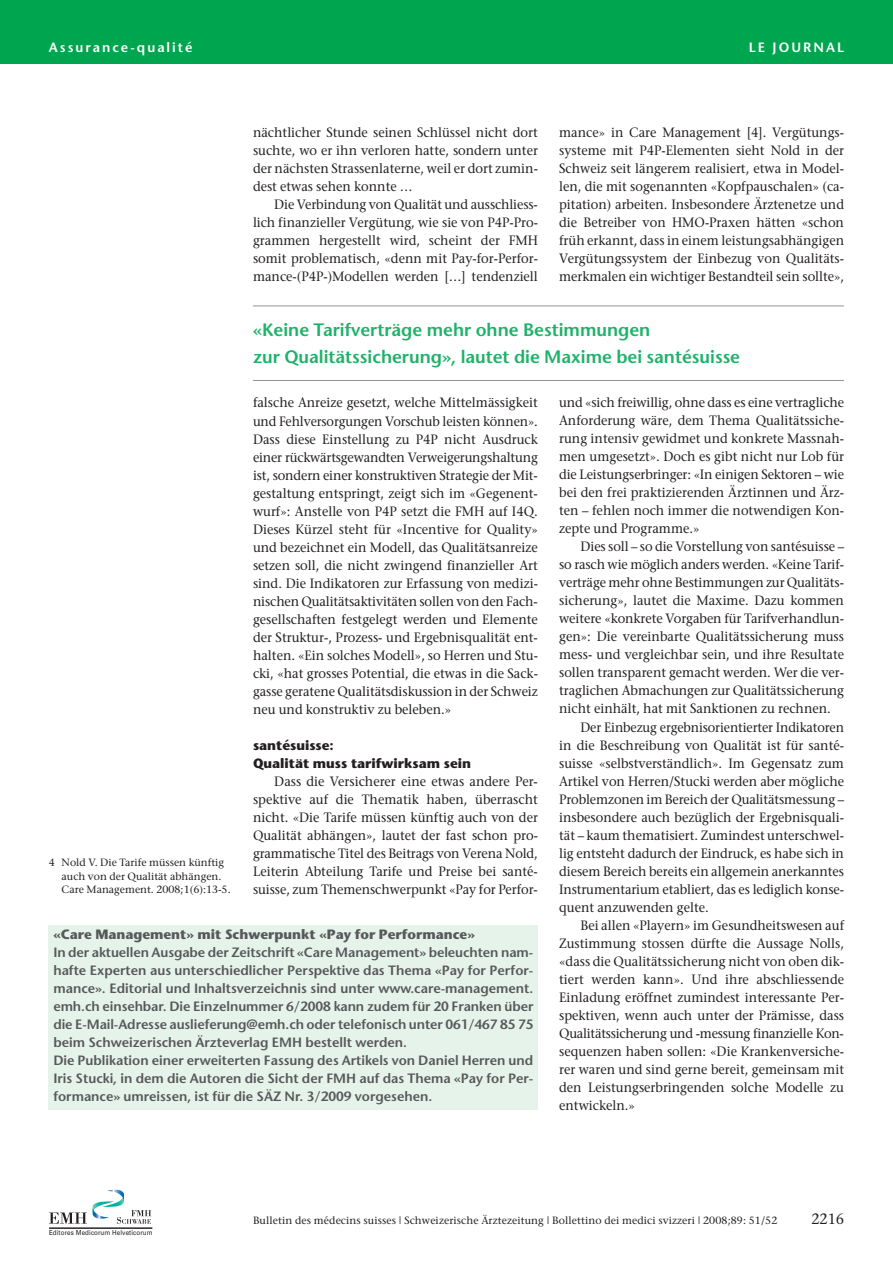
<style>
.page{position:relative;width:893px;height:1263px;background:#fff}
.page>*{position:absolute;margin:0;border:0;box-sizing:border-box;transform-origin:0 0}
.t1{font:600 18px/27px "Stone Sans";color:#1eb26a}
.t2{font:15px "Stone Serif";color:#231f20;scale:.95 1}
.t3{font:13.5px/18px "Stone Serif";color:#231f20;text-align:justify;scale:.95 1}
.t4{font:600 13.5px/18px "Stone Sans";color:#57585a}
.t5{font:700 13.5px "Stone Sans";color:#57585a}
.t6{font:13.5px "Stone Serif";letter-spacing:-.02em;color:#231f20;scale:.95 1}
.t7{font:13.5px "Stone Serif";color:#231f20;scale:.94 1}
.t8{font:700 13.5px/18px "Stone Sans";color:#231f20}
.t9{font:600 13.5px "Stone Sans";letter-spacing:.15em;color:#fff}
.t10{font:10.5px/13.5px "Stone Serif";letter-spacing:.01em;color:#231f20}
.t11{font:6.9px "Univers";letter-spacing:.015em;color:#231f20;scale:.9 1}
</style>
<div class="page">
<div style="left:0;top:0;width:893px;height:64px;background:#00a54f"></div>
<svg style="left:49px;top:1189px;width:102px;height:35px"></svg>
<hr style="left:49px;top:1228px;width:103px;height:1px;background:#231f20">
<hr style="left:253px;top:306px;width:591px;height:1px;background:#939598">
<hr style="left:253px;top:380px;width:591px;height:1px;background:#939598">
<div style="left:49px;top:925px;width:489px;height:185px;background:#e6f3ea"></div>
<p class="t9" style="left:49px;top:42px;width:145px">Assurance-qualité</p>
<p class="t9" style="left:749px;top:42px;width:97px">LE JOURNAL</p>
<p class="t3" style="left:253px;top:125px;width:301px">nächtlicher Stunde seinen Schlüssel nicht dort suchte, wo er ihn verloren hatte, sondern unter der nächsten Strassenlaterne, weil er dort zumin&shy;dest etwas sehen konnte …</p>
<p class="t3" style="left:253px;top:197px;width:301px;text-indent:21px">Die Verbindung von Qualität und ausschliess&shy;lich finanzieller Vergütung, wie sie von P4P-Pro&shy;grammen hergestellt wird, scheint der FMH somit problematisch, «denn mit Pay-for-Perfor - mance-(P4P-)Modellen werden […] tendenziell</p>
<p class="t3" style="left:559px;top:125px;width:301px">mance» in Care Management [4]. Vergütungs&shy;systeme mit P4P-Elementen sieht Nold in der Schweiz seit längerem realisiert, etwa in Model&shy;len, die mit sogenannten «Kopfpauschalen» (ca&shy;pitation) arbeiten. Insbesondere Ärztenetze und die Betreiber von HMO-Praxen hätten «schon früh erkannt, dass in einem leistungsabhängigen Vergütungssystem der Einbezug von Qualitäts&shy;merkmalen ein wichtiger Bestandteil sein sollte»,</p>
<h1 class="t1" style="left:253px;top:318px;width:489px">«Keine Tarifverträge mehr ohne Bestimmungen<br>zur Qualitätssicherung», lautet die Maxime bei santésuisse</h1>
<p class="t10" style="left:62px;top:857px;width:171px;text-indent:-13px">4 Nold V. Die Tarife müssen künftig auch von der Qualität abhängen.<br>Care Management. 2008;1(6):13-5.</p>
<p class="t3" style="left:253px;top:395px;width:301px">falsche Anreize gesetzt, welche Mittelmässigkeit und Fehlversorgungen Vorschub leisten können».<br>Dass diese Einstellung zu P4P nicht Ausdruck einer rückwärtsgewandten Verweigerungshaltung ist, sondern einer konstruktiven Strategie der Mit&shy;gestaltung entspringt, zeigt sich im «Gegenent&shy;wurf»: Anstelle von P4P setzt die FMH auf I4Q.<br>Dieses Kürzel steht für «Incentive for Quality» und bezeichnet ein Modell, das Qualitätsanreize setzen soll, die nicht zwingend finanzieller Art sind. Die Indikatoren zur Erfassung von medizi&shy;nischen Qualitätsaktivitäten sollen von den Fach&shy;gesellschaften festgelegt werden und Elemente der Struktur-, Prozess- und Ergebnisqualität ent&shy;halten. «Ein solches Modell», so Herren und Stu&shy;cki, «hat grosses Potential, die etwas in die Sack&shy;gasse geratene Qualitätsdiskussion in der Schweiz neu und konstruktiv zu beleben.»</p>
<p class="t8" style="left:253px;top:737px;width:219px">santésuisse:<br>Qualität muss tarifwirksam sein</p>
<p class="t3" style="left:253px;top:773px;width:301px;text-indent:21px">Dass die Versicherer eine etwas andere Per&shy;spektive auf die Thematik haben, überrascht nicht. «Die Tarife müssen künftig auch von der Qualität abhängen», lautet der fast schon pro&shy;grammatische Titel des Beitrags von Verena Nold, Leiterin Abteilung Tarife und Preise bei santé&shy;suisse, zum Themenschwerpunkt «Pay for Perfor -</p>
<p class="t5" style="left:53px;top:929px;width:423px">«Care Management» mit Schwerpunkt «Pay for Performance»</p>
<p class="t4" style="left:53px;top:945px;width:482px">In der aktuellen Ausgabe der Zeitschrift «Care Management» beleuchten nam&shy;hafte Experten aus unterschiedlicher Perspektive das Thema «Pay for Perfor&shy;mance». Editorial und Inhaltsverzeichnis sind unter www.care-management. emh.ch einsehbar. Die Einzelnummer 6/2008 kann zudem für 20 Franken über die E-Mail-Adresse auslieferung@emh.ch oder telefonisch unter 061/467 85 75 beim Schweizerischen Ärzteverlag EMH bestellt werden.<br>Die Publikation einer erweiterten Fassung des Artikels von Daniel Herren und Iris Stucki, in dem die Autoren die Sicht der FMH auf das Thema «Pay for Per&shy;formance» umreissen, ist für die SÄZ Nr. 3/2009 vorgesehen.</p>
<p class="t3" style="left:559px;top:395px;width:301px">und «sich freiwillig, ohne dass es eine vertragliche Anforderung wäre, dem Thema Qualitätssiche&shy;rung intensiv gewidmet und konkrete Massnah&shy;men umgesetzt». Doch es gibt nicht nur Lob für die Leistungserbringer: «In einigen Sektoren – wie bei den frei praktizierenden Ärztinnen und Ärz&shy;ten – fehlen noch immer die notwendigen Kon&shy;zepte und Programme.»</p>
<p class="t3" style="left:580px;top:539px;width:279px">Dies soll – so die Vorstellung von santésuisse –</p>
<p class="t3" style="left:559px;top:557px;width:301px">so rasch wie möglich anders werden. «Keine Tarif -</p>
<p class="t3" style="left:559px;top:575px;width:301px">verträge mehr ohne Bestimmungen zur Qualitäts -</p>
<p class="t3" style="left:559px;top:593px;width:301px">sicherung», lautet die Maxime. Dazu kommen</p>
<p class="t3" style="left:559px;top:611px;width:301px">weitere «konkrete Vorgaben für Tarifverhandlun-</p>
<p class="t3" style="left:559px;top:629px;width:301px">gen»: Die vereinbarte Qualitätssicherung muss</p>
<p class="t3" style="left:559px;top:647px;width:301px">mess- und vergleichbar sein, und ihre Resultate</p>
<p class="t3" style="left:559px;top:665px;width:301px">sollen transparent gemacht werden. Wer die ver-</p>
<p class="t3" style="left:559px;top:683px;width:301px">traglichen Abmachungen zur Qualitätssicherung</p>
<p class="t3" style="left:559px;top:701px;width:288px">nicht einhält, hat mit Sanktionen zu rechnen.</p>
<p class="t7" style="left:580px;top:722px;width:282px">Der Einbezug ergebnisorientierter Indikatoren</p>
<p class="t3" style="left:559px;top:737px;width:301px">in die Beschreibung von Qualität ist für santé-</p>
<p class="t3" style="left:559px;top:755px;width:301px">suisse «selbstverständlich». Im Gegensatz zum</p>
<p class="t3" style="left:559px;top:773px;width:301px">Artikel von Herren/Stucki werden aber mögliche</p>
<p class="t3" style="left:559px;top:791px;width:301px">Problemzonen im Bereich der Qualitätsmessung –</p>
<p class="t3" style="left:559px;top:809px;width:301px">insbesondere auch bezüglich der Ergebnisquali-</p>
<p class="t3" style="left:559px;top:827px;width:301px">tät – kaum thematisiert. Zumindest unterschwel-</p>
<p class="t3" style="left:559px;top:845px;width:301px">lig entsteht dadurch der Eindruck, es habe sich in</p>
<p class="t3" style="left:559px;top:863px;width:301px">diesem Bereich bereits ein allgemein anerkanntes</p>
<p class="t3" style="left:559px;top:881px;width:301px">Instrumentarium etabliert, das es lediglich konse -</p>
<p class="t3" style="left:559px;top:899px;width:159px">quent anzuwenden gelte.</p>
<p class="t3" style="left:580px;top:917px;width:279px">Bei allen «Playern» im Gesundheitswesen auf</p>
<p class="t3" style="left:559px;top:935px;width:301px">Zustimmung stossen dürfte die Aussage Nolls,</p>
<p class="t3" style="left:559px;top:953px;width:301px">«dass die Qualitätssicherung nicht von oben dik-</p>
<p class="t3" style="left:559px;top:971px;width:301px">tiert werden kann». Und ihre abschliessende</p>
<p class="t3" style="left:559px;top:989px;width:301px">Einladung eröffnet zumindest interessante Per-</p>
<p class="t3" style="left:559px;top:1007px;width:301px">spekti ven, wenn auch unter der Prämisse, dass</p>
<p class="t6" style="left:559px;top:1028px;width:301px">Qua litäts sicherung und -messung finanzielle Kon-</p>
<p class="t3" style="left:559px;top:1043px;width:301px">sequenzen haben sollen: «Die Krankenver si che -</p>
<p class="t3" style="left:559px;top:1061px;width:301px">rer waren und sind gerne bereit, gemeinsam mit</p>
<p class="t3" style="left:559px;top:1079px;width:301px">den Leistungserbringenden solche Modelle zu</p>
<p class="t3" style="left:559px;top:1097px;width:81px">entwickeln.»</p>
<p class="t11" style="left:49px;top:1229px;width:117px">Editores Medicorum Helveticorum</p>
<p class="t10" style="left:253px;top:1214px;width:526px">Bulletin des médecins suisses | Schweizerische Ärztezeitung | Bollettino dei medici svizzeri | 2008;89: 51/52</p>
<p class="t2" style="left:811px;top:1213px;width:36px">2216</p>
</div>
